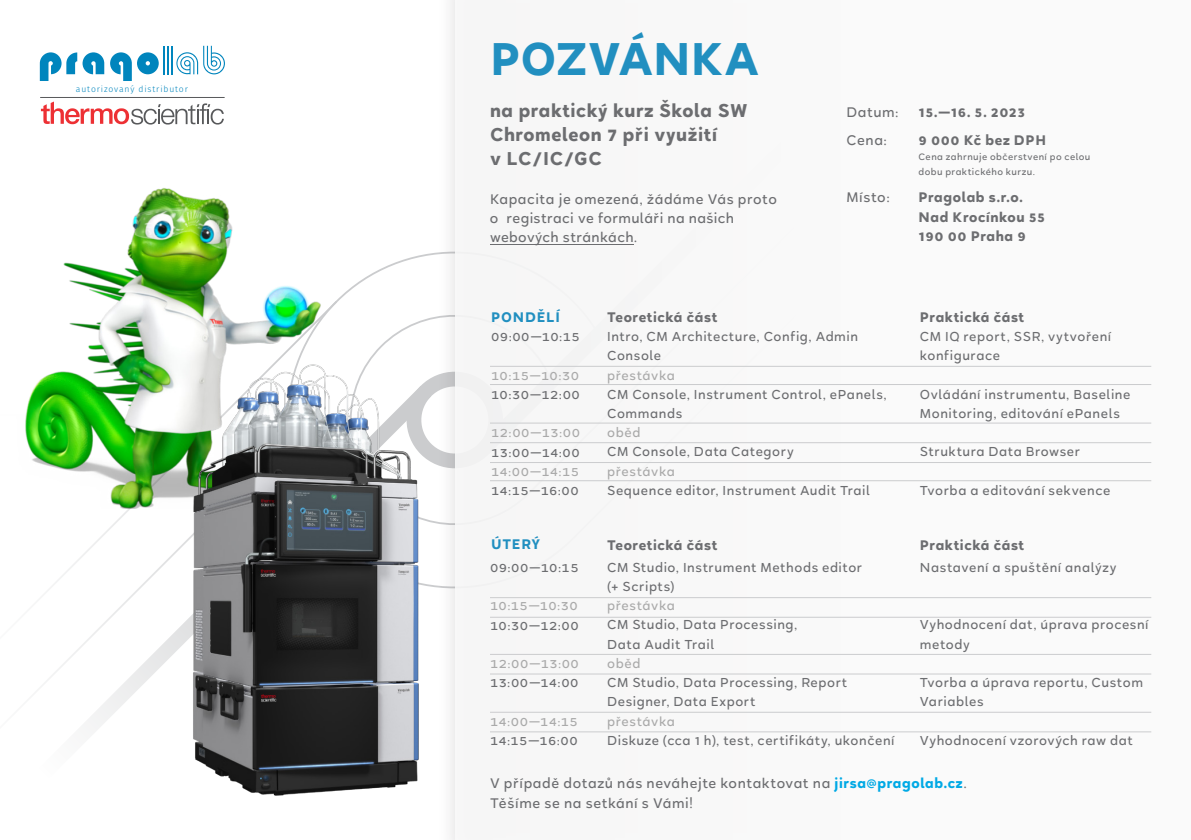
<style>
.page{position:relative;width:1191px;height:840px;background:#fff}
.page>*{position:absolute;margin:0;border:0;box-sizing:border-box;transform-origin:0 0}
.t1{font:700 49.6px "Halcyon";letter-spacing:-.005em;color:#218fc0}
.t2{font:700 20px/24px "Halcyon";letter-spacing:.025em;color:#6c6d70}
.t3{font:500 15px/19.2px "Halcyon";letter-spacing:.03em;color:#6c6d70}
.t4{font:700 15px "Halcyon";letter-spacing:.03em;color:#6c6d70}
.t5{font:700 15px "Halcyon";letter-spacing:.045em;color:#218fc0}
.t6{font:500 14px/19.2px "Halcyon";letter-spacing:.04em;color:#6c6d70}
.t7{font:500 14px "Halcyon";letter-spacing:.04em;color:#aaa}
.t8{font:500 10px/15.2px "Halcyon";letter-spacing:.045em;color:#6c6d70}
.t9{font:300 8.6px "Fira Sans";letter-spacing:.1em;color:#0085bd}
.s1{font-weight:700;color:#00a9e5}
</style>
<div class="page">
<svg style="left:39px;top:508px;width:125px;height:222px"></svg>
<div style="left:455px;top:0;width:736px;height:839px;background:#fafafa"></div>
<hr style="left:490px;top:597px;width:661px;height:1px;background:#cbccce">
<hr style="left:490px;top:653px;width:661px;height:1px;background:#cbccce">
<hr style="left:490px;top:711px;width:661px;height:1px;background:#cbccce">
<hr style="left:490px;top:616px;width:661px;height:1px;background:#cbccce">
<hr style="left:490px;top:673px;width:661px;height:1px;background:#cbccce">
<hr style="left:490px;top:731px;width:661px;height:1px;background:#cbccce">
<hr style="left:490px;top:366px;width:661px;height:1px;background:#cbccce">
<hr style="left:490px;top:422px;width:661px;height:1px;background:#cbccce">
<hr style="left:490px;top:462px;width:661px;height:1px;background:#cbccce">
<hr style="left:490px;top:384px;width:661px;height:1px;background:#cbccce">
<hr style="left:490px;top:442px;width:661px;height:1px;background:#cbccce">
<hr style="left:490px;top:480px;width:661px;height:1px;background:#cbccce">
<img style="left:25px;top:188px;width:338px;height:320px">
<img style="left:164px;top:351px;width:283px;height:445px">
<hr style="left:163px;top:46px;width:2px;height:28px;background:#0085bd">
<svg style="left:40px;top:52px;width:37px;height:29px"></svg>
<svg style="left:110px;top:52px;width:49px;height:29px"></svg>
<svg style="left:83px;top:52px;width:21px;height:22px"></svg>
<svg style="left:167px;top:46px;width:58px;height:28px"></svg>
<svg style="left:41px;top:101px;width:183px;height:23px"></svg>
<hr style="left:40px;top:97px;width:185px;height:1px;background:#58595b">
<hr style="left:490px;top:244px;width:143px;height:1px;background:#6c6d70">
<p class="t9" style="left:76px;top:83px;width:113px">autorizovaný distributor</p>
<p class="t1" style="left:490px;top:22px;width:271px">POZVÁNKA</p>
<p class="t2" style="left:490px;top:99px;width:259px">na praktický kurz Škola SW<br>Chromeleon 7 při využití</p>
<p class="t2" style="left:490px;top:147px;width:113px">v LC/IC/GC</p>
<p class="t3" style="left:490px;top:189px;width:289px">Kapacita je omezená, žádáme Vás proto o registraci ve formuláři na našich webových stránkách.</p>
<p class="t5" style="left:491px;top:305px;width:70px">PONDĚLÍ</p>
<p class="t4" style="left:607px;top:306px;width:112px">Teoretická část</p>
<p class="t3" style="left:846px;top:103px;width:54px">Datum:</p>
<p class="t4" style="left:918px;top:101px;width:108px">15.—16. 5. 2023</p>
<p class="t3" style="left:846px;top:130px;width:42px">Cena:</p>
<p class="t4" style="left:918px;top:128px;width:129px">9 000 Kč bez DPH</p>
<p class="t8" style="left:918px;top:149px;width:173px">Cena zahrnuje občerstvení po celou dobu praktického kurzu.</p>
<p class="t3" style="left:846px;top:188px;width:45px">Místo:</p>
<p class="t4" style="left:918px;top:186px;width:106px">Pragolab s.r.o.</p>
<p class="t4" style="left:918px;top:205px;width:128px">Nad Krocínkou 55</p>
<p class="t4" style="left:918px;top:224px;width:109px">190 00 Praha 9</p>
<p class="t4" style="left:920px;top:306px;width:106px">Praktická část</p>
<p class="t6" style="left:491px;top:327px;width:90px">09:00—10:15</p>
<p class="t7" style="left:491px;top:364px;width:89px">10:15—10:30</p>
<p class="t6" style="left:491px;top:384px;width:90px">10:30—12:00</p>
<p class="t7" style="left:491px;top:422px;width:90px">12:00—13:00</p>
<p class="t6" style="left:491px;top:442px;width:90px">13:00—14:00</p>
<p class="t7" style="left:491px;top:460px;width:89px">14:00—14:15</p>
<p class="t6" style="left:491px;top:480px;width:89px">14:15—16:00</p>
<p class="t6" style="left:607px;top:327px;width:252px">Intro, CM Architecture, Config, Admin<br>Console</p>
<p class="t7" style="left:607px;top:364px;width:69px">přestávka</p>
<p class="t6" style="left:607px;top:384px;width:281px">CM Console, Instrument Control, ePanels,<br>Commands</p>
<p class="t7" style="left:607px;top:422px;width:35px">oběd</p>
<p class="t6" style="left:607px;top:442px;width:188px">CM Console, Data Category</p>
<p class="t7" style="left:607px;top:460px;width:69px">přestávka</p>
<p class="t6" style="left:607px;top:480px;width:264px">Sequence editor, Instrument Audit Trail</p>
<p class="t6" style="left:920px;top:327px;width:193px">CM IQ report, SSR, vytvoření konfigurace</p>
<p class="t6" style="left:920px;top:384px;width:212px">Ovládání instrumentu, Baseline<br>Monitoring, editování ePanels</p>
<p class="t6" style="left:920px;top:442px;width:162px">Struktura Data Browser</p>
<p class="t6" style="left:920px;top:480px;width:192px">Tvorba a editování sekvence</p>
<p class="t5" style="left:491px;top:532px;width:51px">ÚTERÝ</p>
<p class="t4" style="left:607px;top:533px;width:112px">Teoretická část</p>
<p class="t4" style="left:920px;top:533px;width:106px">Praktická část</p>
<p class="t6" style="left:607px;top:557px;width:257px">CM Studio, Instrument Methods editor (+ Scripts)</p>
<p class="t7" style="left:607px;top:595px;width:69px">přestávka</p>
<p class="t6" style="left:607px;top:615px;width:192px">CM Studio, Data Processing,<br>Data Audit Trail</p>
<p class="t7" style="left:607px;top:652px;width:35px">oběd</p>
<p class="t6" style="left:607px;top:672px;width:242px">CM Studio, Data Processing, Report<br>Designer, Data Export</p>
<p class="t7" style="left:607px;top:710px;width:69px">přestávka</p>
<p class="t6" style="left:607px;top:730px;width:289px">Diskuze (cca 1 h), test, certifikáty, ukončení</p>
<p class="t6" style="left:920px;top:557px;width:198px">Nastavení a spuštění analýzy</p>
<p class="t6" style="left:490px;top:557px;width:90px">09:00—10:15</p>
<p class="t7" style="left:490px;top:595px;width:89px">10:15—10:30</p>
<p class="t6" style="left:490px;top:615px;width:90px">10:30—12:00</p>
<p class="t7" style="left:490px;top:652px;width:90px">12:00—13:00</p>
<p class="t6" style="left:490px;top:672px;width:90px">13:00—14:00</p>
<p class="t7" style="left:490px;top:710px;width:89px">14:00—14:15</p>
<p class="t6" style="left:490px;top:730px;width:89px">14:15—16:00</p>
<p class="t6" style="left:920px;top:614px;width:230px">Vyhodnocení dat, úprava procesní metody</p>
<p class="t6" style="left:920px;top:672px;width:225px">Tvorba a úprava reportu, Custom<br>Variables</p>
<p class="t6" style="left:920px;top:730px;width:214px">Vyhodnocení vzorových raw dat</p>
<p class="t3" style="left:490px;top:773px;width:478px">V případě dotazů nás neváhejte kontaktovat na <span class="s1">jirsa@pragolab.cz</span>.</p>
<p class="t3" style="left:490px;top:792px;width:205px">Těšíme se na setkání s Vámi!</p>
</div>
